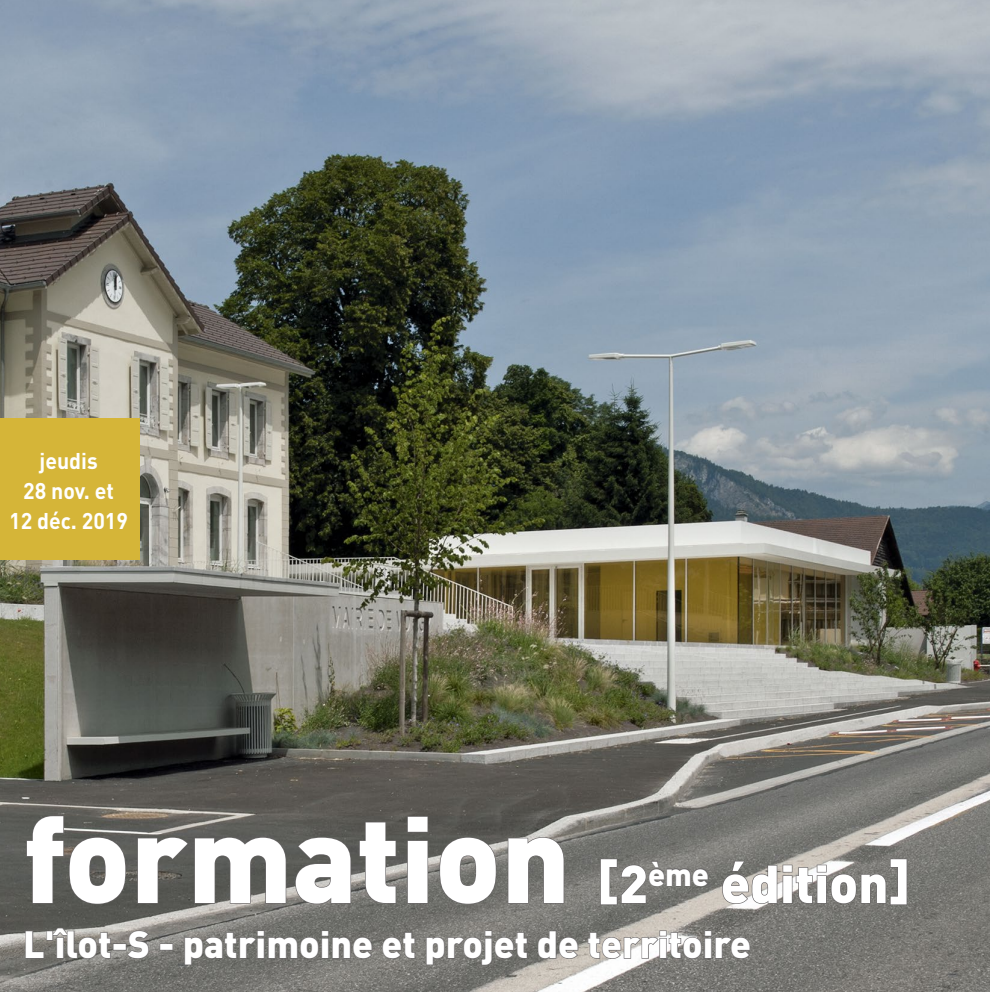
<style>
.page{position:relative;width:990px;height:992px;background:#fff}
.page>*{position:absolute;margin:0;border:0;box-sizing:border-box;transform-origin:0 0}
.t1{font:900 120px "DIN";color:#fff}
.t2{font:900 52.5px "DIN";color:#fff}
.t3{font:900 37.5px "DIN";color:#fff}
.t4{font:700 22.5px/30px "DIN";letter-spacing:-.005em;color:#fff;text-align:center;scale:.95 1}
</style>
<div class="page">
<img style="left:0;top:0;width:990px;height:991px">
<div style="left:0;top:418px;width:140px;height:142px;background:#d5b538"></div>
<svg style="left:26px;top:814px;width:101px;height:90px;background:#60605b"></svg>
<svg style="left:137px;top:836px;width:150px;height:68px;background:#60605c"></svg>
<svg style="left:294px;top:836px;width:58px;height:68px;background:#6f6f6b"></svg>
<svg style="left:359px;top:821px;width:38px;height:83px;background:#6f6f6b"></svg>
<svg style="left:407px;top:815px;width:22px;height:89px;background:#706f6b"></svg>
<svg style="left:439px;top:836px;width:58px;height:68px;background:#797974"></svg>
<svg style="left:507px;top:836px;width:58px;height:68px;background:#797975"></svg>
<svg style="left:600px;top:857px;width:109px;height:48px;background:#7d7c78"></svg>
<svg style="left:721px;top:857px;width:187px;height:48px;background:#969491"></svg>
<svg style="left:25px;top:927px;width:87px;height:32px;background:#84827d"></svg>
<div style="left:113px;top:943px;width:14px;height:7px;border:1px solid #6a6768"></div>
<svg style="left:126px;top:929px;width:24px;height:30px"></svg>
<div style="left:160px;top:943px;width:13px;height:7px;border:1px solid #6a6768"></div>
<svg style="left:184px;top:931px;width:73px;height:34px;background:#73736f"></svg>
<div style="left:257px;top:930px;width:8px;height:6px;border:1px solid #6a6768"></div>
<div style="left:257px;top:937px;width:8px;height:21px;border:1px solid #6a6768"></div>
<svg style="left:267px;top:936px;width:52px;height:23px"></svg>
<div style="left:321px;top:930px;width:8px;height:6px;border:1px solid #6a6768"></div>
<div style="left:321px;top:937px;width:8px;height:21px;border:1px solid #6a6768"></div>
<svg style="left:332px;top:936px;width:41px;height:23px"></svg>
<svg style="left:382px;top:931px;width:34px;height:28px"></svg>
<svg style="left:426px;top:929px;width:102px;height:36px;background:#797874"></svg>
<svg style="left:537px;top:930px;width:42px;height:29px"></svg>
<svg style="left:587px;top:931px;width:72px;height:28px"></svg>
<div style="left:659px;top:930px;width:8px;height:6px;border:1px solid #6a6768"></div>
<div style="left:659px;top:937px;width:8px;height:21px;border:1px solid #6a6768"></div>
<svg style="left:668px;top:931px;width:34px;height:28px"></svg>
<div style="left:704px;top:930px;width:8px;height:6px;border:1px solid #6a6768"></div>
<div style="left:704px;top:937px;width:8px;height:21px;border:1px solid #6a6768"></div>
<svg style="left:715px;top:936px;width:36px;height:23px"></svg>
<p class="t4" style="left:9px;top:444px;width:127px">jeudis<br>28 nov. et<br>12 déc. 2019</p>
<p class="t1" style="left:23px;top:779px;width:549px">formation</p>
<p class="t2" style="left:597px;top:848px;width:315px">[2<sup>ème</sup> édition]</p>
<p class="t3" style="left:23px;top:919px;width:729px">L'îlot-S - patrimoine et projet de territoire</p>
</div>
